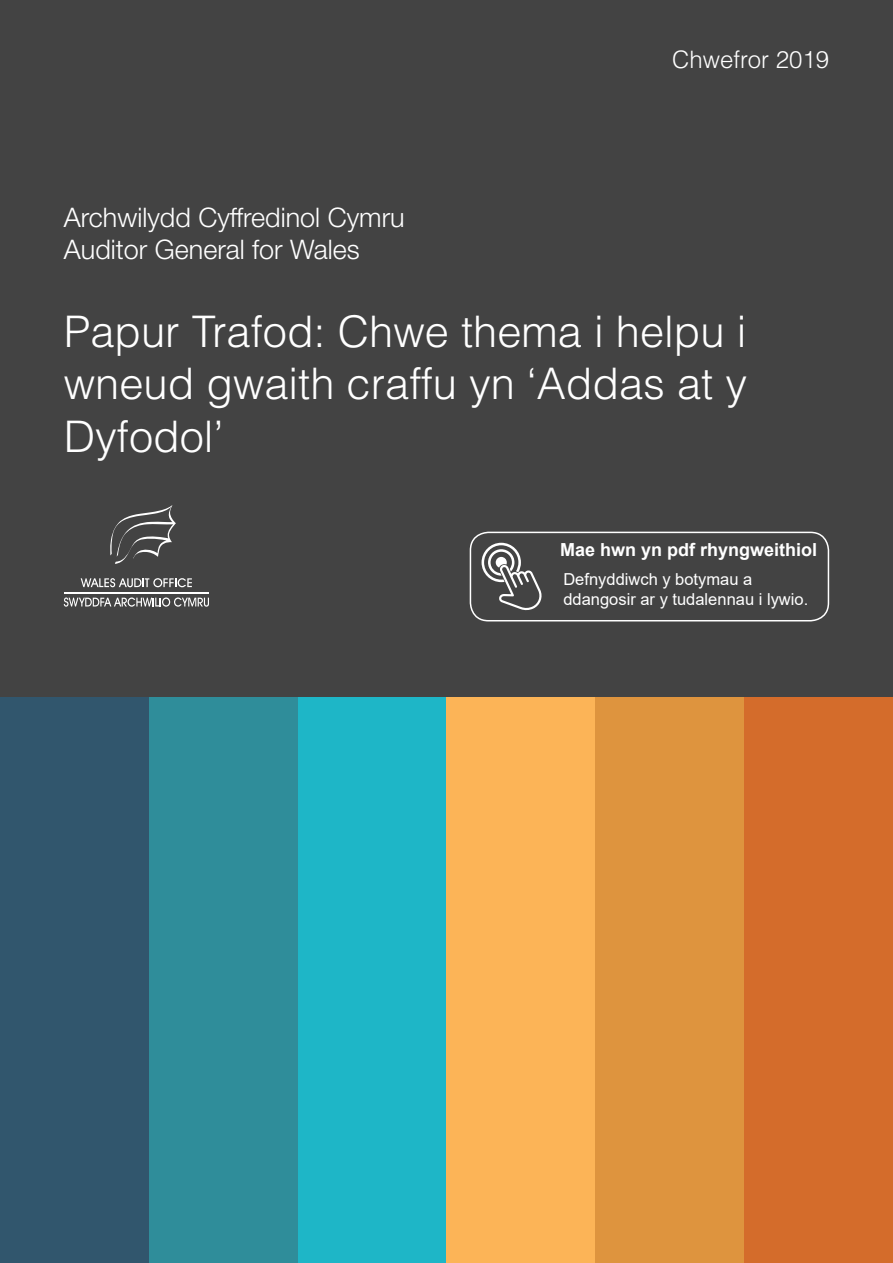
<style>
.page{position:relative;width:893px;height:1263px;background:#fff}
.page>*{position:absolute;margin:0;border:0;box-sizing:border-box;transform-origin:0 0}
.t1{font:300 43.5px/52.2px "Helvetica LT Std";color:#fff;text-align:justify}
.t2{font:300 27px/32.4px "Helvetica Neue LT Std";color:#fff}
.t3{font:300 24px "Helvetica LT Std";color:#fff}
.t4{font:700 18px "Arial";color:#fff}
.t5{font:16.5px/19.8px "Arial";color:#fff}
</style>
<div class="page">
<div style="left:0;top:0;width:893px;height:697px;background:#434343"></div>
<div style="left:0;top:697px;width:149px;height:566px;background:#31566d"></div>
<div style="left:149px;top:697px;width:149px;height:566px;background:#2f8d9a"></div>
<div style="left:298px;top:697px;width:148px;height:566px;background:#1eb6c7"></div>
<div style="left:446px;top:697px;width:149px;height:566px;background:#fcb457"></div>
<div style="left:595px;top:697px;width:149px;height:566px;background:#de943e"></div>
<div style="left:744px;top:697px;width:149px;height:566px;background:#d46c2b"></div>
<svg style="left:110px;top:505px;width:66px;height:59px"></svg>
<svg style="left:81px;top:578px;width:111px;height:9px"></svg>
<svg style="left:64px;top:597px;width:145px;height:10px"></svg>
<hr style="left:64px;top:592px;width:145px;height:1px;background:#fff">
<div style="left:470px;top:532px;width:359px;height:89px;border:2px solid #fff;border-radius:18px"></div>
<svg style="left:482px;top:543px;width:60px;height:67px"></svg>
<p class="t2" style="left:64px;top:200px;width:342px">Archwilydd Cyffredinol Cymru<br>Auditor General for Wales</p>
<p class="t3" style="left:672px;top:45px;width:158px">Chwefror 2019</p>
<p class="t1" style="left:64px;top:305px;width:685px">Papur Trafod: Chwe thema i helpu i wneud gwaith craffu yn ‘Addas at y Dyfodol’</p>
<p class="t4" style="left:560px;top:537px;width:259px">Mae hwn yn pdf rhyngweithiol</p>
<p class="t5" style="left:563px;top:569px;width:246px">Defnyddiwch y botymau a ddangosir ar y tudalennau i lywio.</p>
</div>
